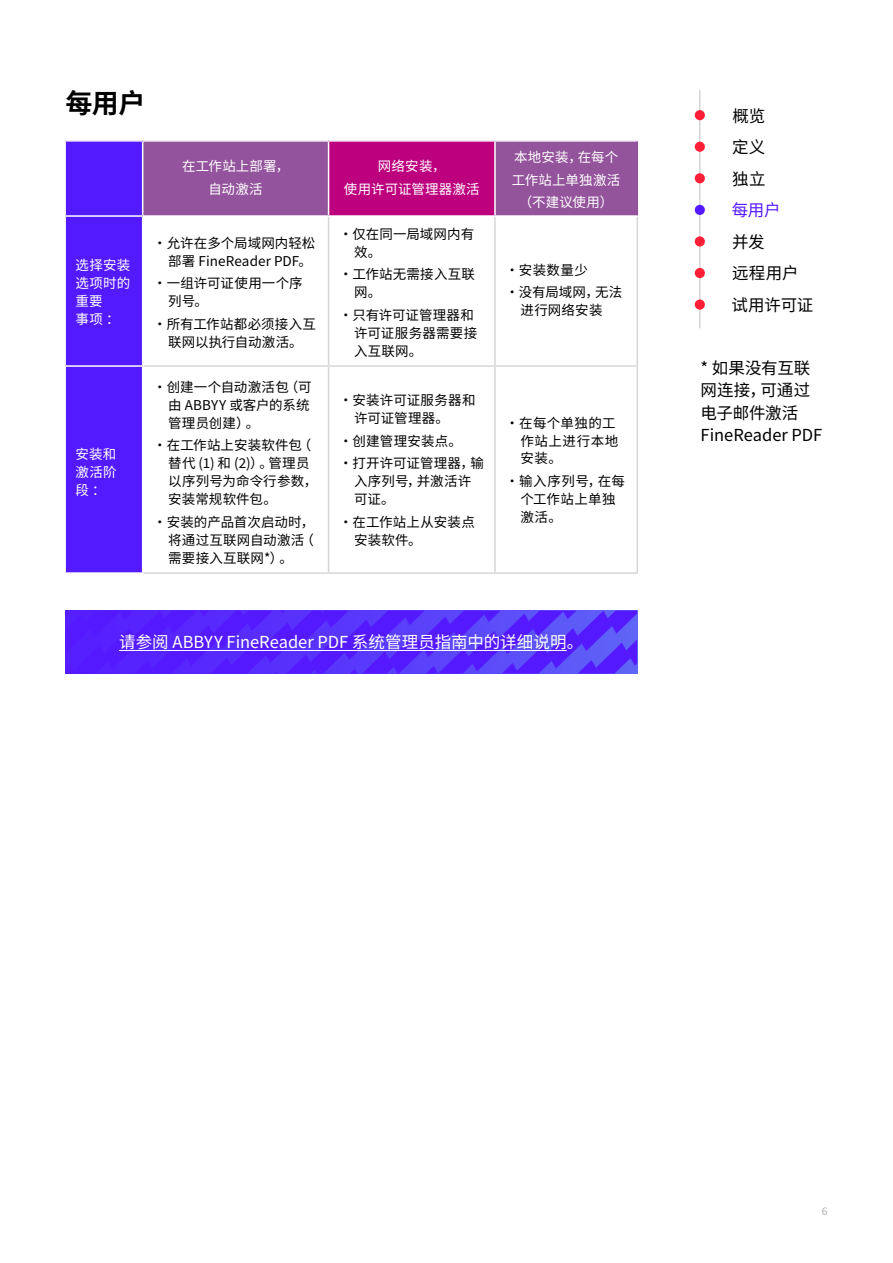
<style>
.page{position:relative;width:893px;height:1263px;background:#fff}
.page>*{position:absolute;margin:0;border:0;box-sizing:border-box;transform-origin:0 0}
.t1{font:700 27px "Noto Sans SC";color:#000}
.t2{font:16.5px/31.5px "Noto Sans SC";color:#000}
.t3{font:16.5px "Noto Sans SC";color:#fff}
.t4{font:16.5px "Noto Sans SC";color:#5519ff}
.t5{font:13.5px/18px "Noto Sans SC";letter-spacing:.01em;color:#000}
.t6{font:13.5px/18px "Noto Sans SC";letter-spacing:.015em;color:#fff;text-align:center}
.t7{font:13.5px/18px "Noto Sans SC";letter-spacing:.03em;color:#000}
.t8{font:13.5px/18px "Noto Sans SC";letter-spacing:.035em;color:#000}
.t9{font:10.5px "Noto Sans SC";color:#b3b3b3}
</style>
<div class="page">
<hr style="left:699px;top:90px;width:2px;height:239px;background:#484847">
<div style="left:695px;top:173px;width:10px;height:10px;background:#ff2038;border-radius:50%"></div>
<div style="left:695px;top:142px;width:10px;height:10px;background:#ff2038;border-radius:50%"></div>
<div style="left:695px;top:236px;width:10px;height:11px;background:#ff2038;border-radius:50%"></div>
<div style="left:695px;top:268px;width:10px;height:10px;background:#ff2038;border-radius:50%"></div>
<div style="left:695px;top:299px;width:10px;height:11px;background:#ff2038;border-radius:50%"></div>
<div style="left:695px;top:205px;width:10px;height:10px;background:#5519ff;border-radius:50%"></div>
<div style="left:695px;top:110px;width:10px;height:10px;background:#ff2038;border-radius:50%"></div>
<svg style="left:65px;top:611px;width:572px;height:63px;background:#572afc"></svg>
<hr style="left:119px;top:650px;width:448px;height:1px;background:#fff">
<div style="left:65px;top:141px;width:78px;height:75px;background:#541aff"></div>
<div style="left:143px;top:141px;width:186px;height:75px;background:#94549d"></div>
<div style="left:329px;top:141px;width:166px;height:75px;background:#bd007e"></div>
<div style="left:495px;top:141px;width:142px;height:75px;background:#94549c"></div>
<div style="left:66px;top:217px;width:76px;height:355px;background:#541aff"></div>
<hr style="left:64px;top:140px;width:79px;height:2px;background:#fff">
<hr style="left:64px;top:142px;width:2px;height:73px;background:#fff">
<hr style="left:143px;top:140px;width:186px;height:2px;background:#fff">
<hr style="left:142px;top:142px;width:1px;height:73px;background:#fff">
<hr style="left:329px;top:140px;width:166px;height:2px;background:#fff">
<hr style="left:328px;top:142px;width:1px;height:73px;background:#fff">
<hr style="left:64px;top:215px;width:79px;height:2px;background:#fff">
<hr style="left:143px;top:215px;width:186px;height:2px;background:#fff">
<hr style="left:329px;top:215px;width:166px;height:2px;background:#fff">
<hr style="left:64px;top:365px;width:79px;height:2px;background:#fff">
<hr style="left:328px;top:217px;width:1px;height:148px;background:#d7d7d7">
<hr style="left:494px;top:217px;width:2px;height:148px;background:#d7d7d7">
<hr style="left:636px;top:217px;width:2px;height:148px;background:#d7d7d7">
<hr style="left:143px;top:365px;width:186px;height:2px;background:#d7d7d7">
<hr style="left:329px;top:365px;width:166px;height:2px;background:#d7d7d7">
<hr style="left:328px;top:367px;width:1px;height:205px;background:#d7d7d7">
<hr style="left:495px;top:365px;width:143px;height:2px;background:#d7d7d7">
<hr style="left:494px;top:367px;width:2px;height:205px;background:#d7d7d7">
<hr style="left:636px;top:367px;width:2px;height:205px;background:#d7d7d7">
<hr style="left:143px;top:572px;width:186px;height:2px;background:#d7d7d7">
<hr style="left:329px;top:572px;width:166px;height:2px;background:#d7d7d7">
<hr style="left:495px;top:572px;width:143px;height:2px;background:#d7d7d7">
<hr style="left:495px;top:140px;width:143px;height:2px;background:#fff">
<hr style="left:494px;top:142px;width:2px;height:73px;background:#fff">
<hr style="left:495px;top:215px;width:143px;height:2px;background:#fff">
<hr style="left:636px;top:142px;width:2px;height:73px;background:#94549d">
<h1 class="t1" style="left:65px;top:87px;width:82px">每用户</h1>
<p class="t6" style="left:76px;top:256px;width:56px;text-align:left">选择安装选项时的重要<br>事项 ：</p>
<p class="t6" style="left:76px;top:445px;width:42px;text-align:justify">安装和激活阶段 ：</p>
<p class="t6" style="left:182px;top:155px;width:109px;line-height:22.5px">在工作站上部署，自动激活</p>
<p class="t6" style="left:344px;top:155px;width:137px;line-height:22.5px">网络安装，<br>使用许可证管理器激活</p>
<p class="t6" style="left:512px;top:146px;width:110px;line-height:22.5px">本地安装，在每个工作站上单独激活（不建议使用）</p>
<p class="t5" style="left:153px;top:234px;width:164px;text-align:right">•允许在多个局域网内轻松部署 FineReader PDF。</p>
<p class="t5" style="left:168px;top:274px;width:136px;text-indent:-15px">•一组许可证使用一个序列号。</p>
<p class="t5" style="left:153px;top:315px;width:164px;text-align:center">•所有工作站都必须接入互联网以执行自动激活。</p>
<p class="t5" style="left:168px;top:378px;width:145px;text-indent:-15px">•创建一个自动激活包（可由 ABBYY 或客户的系统管理员创建）。</p>
<p class="t5" style="left:168px;top:436px;width:151px;text-indent:-15px">•在工作站上安装软件包（替代 (1) 和 (2)）。管理员以序列号为命令行参数，安装常规软件包。</p>
<p class="t5" style="left:168px;top:513px;width:148px;text-align:justify;text-indent:-15px">•安装的产品首次启动时，将通过互联网自动激活（需要接入互联网*）。</p>
<p class="t5" style="left:354px;top:225px;width:122px;text-indent:-15px">•仅在同一局域网内有效。</p>
<p class="t5" style="left:354px;top:265px;width:122px;text-indent:-15px">•工作站无需接入互联网。</p>
<p class="t5" style="left:354px;top:306px;width:125px;text-indent:-15px">•只有许可证管理器和许可证服务器需要接入互联网。</p>
<p class="t5" style="left:354px;top:391px;width:123px;text-indent:-15px">•安装许可证服务器和许可证管理器。</p>
<p class="t5" style="left:339px;top:432px;width:124px">•创建管理安装点。</p>
<p class="t5" style="left:354px;top:454px;width:131px;text-indent:-15px">•打开许可证管理器，输入序列号，并激活许可证。</p>
<p class="t5" style="left:354px;top:513px;width:122px;text-indent:-15px">•在工作站上从安装点安装软件。</p>
<p class="t5" style="left:505px;top:261px;width:84px">•安装数量少</p>
<p class="t5" style="left:505px;top:283px;width:118px;text-align:center">•没有局域网，无法进行网络安装</p>
<p class="t8" style="left:520px;top:414px;width:99px;text-indent:-15px">•在每个单独的工作站上进行本地安装。</p>
<p class="t7" style="left:520px;top:472px;width:106px;text-indent:-15px">•输入序列号，在每个工作站上单独激活。</p>
<p class="t3" style="left:119px;top:633px;width:466px">请参阅 ABBYY FineReader PDF 系统管理员指南中的详细说明。</p>
<p class="t2" style="left:732px;top:100px;width:35px;text-align:justify">概览定义独立</p>
<p class="t4" style="left:732px;top:201px;width:50px">每用户</p>
<p class="t2" style="left:732px;top:226px;width:83px">并发<br>远程用户试用许可证</p>
<p class="t2" style="left:701px;top:357px;width:123px;line-height:22.5px">* 如果没有互联网连接，可通过电子邮件激活<br>FineReader PDF</p>
<p class="t9" style="left:822px;top:1205px;width:7px">6</p>
</div>
